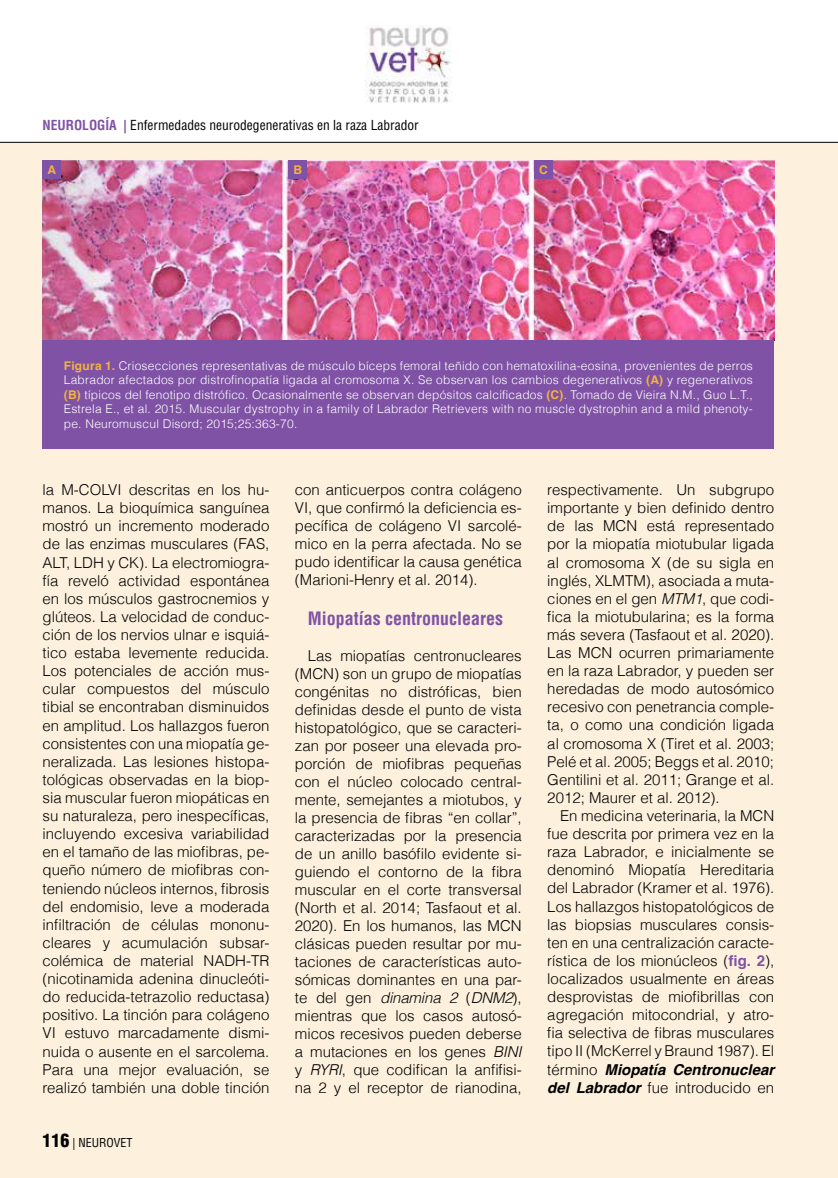
<style>
.page{position:relative;width:838px;height:1178px;background:#fff}
.page>*{position:absolute;margin:0;border:0;box-sizing:border-box;transform-origin:0 0}
.t1{font:700 condensed 18px "Helvetica";color:#7f52a5}
.t2{font:300 15px/18.1px "Helvetica";color:#000;text-align:justify}
.t3{font:condensed 13.5px "Helvetica";color:#000}
.t4{font:300 12px/14.4px "Helvetica";letter-spacing:.02em;color:#fff;text-align:justify}
.t5{font:condensed 12px "Helvetica";color:#000}
.t6{font:700 12px "Helvetica";color:#f4b33f}
.s1{font-weight:700;color:#7f52a5}
.s2{font-weight:700;color:#f4b33f}
.s3{font-style:italic}
.s4{font-weight:900;font-size:18px}
.s5{font-weight:700;font-style:italic}
</style>
<div class="page">
<div style="left:0;top:142px;width:838px;height:1036px;background:#fdf0dd"></div>
<img style="left:365px;top:26px;width:86px;height:77px">
<hr style="left:0;top:142px;width:838px;height:1px;background:#000">
<img style="left:43px;top:160px;width:731px;height:180px">
<div style="left:43px;top:160px;width:18px;height:18px;background:#7f52a5"></div>
<div style="left:289px;top:160px;width:18px;height:18px;background:#7f52a5"></div>
<div style="left:534px;top:160px;width:18px;height:18px;background:#7f52a5"></div>
<div style="left:43px;top:340px;width:731px;height:108px;background:#7f52a5"></div>
<p class="t3" style="left:43px;top:116px;width:377px"><span class="s1">NEUROLOGÍA |</span> Enfermedades neurodegenerativas en la raza Labrador</p>
<p class="t6" style="left:47px;top:160px;width:10px">A</p>
<p class="t6" style="left:293px;top:160px;width:10px">B</p>
<p class="t6" style="left:539px;top:160px;width:10px">C</p>
<p class="t4" style="left:64px;top:358px;width:690px"><span class="s2">Figura 1.</span> Criosecciones representativas de músculo bíceps femoral teñido con hematoxilina-eosina, provenientes de perros Labrador afectados por distrofinopatía ligada al cromosoma X. Se observan los cambios degenerativos <span class="s2">(A)</span> y regenerativos <span class="s2">(B)</span> típicos del fenotipo distrófico. Ocasionalmente se observan depósitos calcificados <span class="s2">(C)</span>. Tomado de Vieira N.M., Guo L.T., Estrela E., et al. 2015. Muscular dystrophy in a family of Labrador Retrievers with no muscle dystrophin and a mild phenoty&shy;pe. Neuromuscul Disord; 2015;25:363-70.</p>
<p class="t2" style="left:43px;top:480px;width:228px">la M-COLVI descritas en los hu&shy;manos. La bioquímica sanguínea mostró un incremento moderado de las enzimas musculares (FAS, ALT, LDH y CK). La electromiogra&shy;fía reveló actividad espontánea en los músculos gastrocnemios y glúteos. La velocidad de conduc&shy;ción de los nervios ulnar e isquiá&shy;tico estaba levemente reducida.<br>Los potenciales de acción mus&shy;cular compuestos del músculo tibial se encontraban disminuidos en amplitud. Los hallazgos fueron consistentes con una miopatía ge&shy;neralizada. Las lesiones histopa&shy;tológicas observadas en la biop&shy;sia muscular fueron miopáticas en su naturaleza, pero inespecíficas, incluyendo excesiva variabilidad en el tamaño de las miofibras, pe&shy;queño número de miofibras con&shy;teniendo núcleos internos, fibrosis del endomisio, leve a moderada infiltración de células mononu&shy;cleares y acumulación subsar&shy;colémica de material NADH-TR (nicotinamida adenina dinucleóti&shy;do reducida-tetrazolio reductasa) positivo. La tinción para colágeno VI estuvo marcadamente dismi&shy;nuida o ausente en el sarcolema.<br>Para una mejor evaluación, se realizó también una doble tinción</p>
<p class="t2" style="left:295px;top:480px;width:228px">con anticuerpos contra colágeno VI, que confirmó la deficiencia es&shy;pecífica de colágeno VI sarcolé&shy;mico en la perra afectada. No se pudo identificar la causa genética (Marioni-Henry et al. 2014).</p>
<p class="t1" style="left:308px;top:607px;width:197px">Miopatías centronucleares</p>
<p class="t2" style="left:295px;top:646px;width:228px;text-indent:13px">Las miopatías centronucleares (MCN) son un grupo de miopatías congénitas no distróficas, bien definidas desde el punto de vista histopatológico, que se caracteri&shy;zan por poseer una elevada pro&shy;porción de miofibras pequeñas con el núcleo colocado central&shy;mente, semejantes a miotubos, y la presencia de fibras “en collar”, caracterizadas por la presencia de un anillo basófilo evidente si&shy;guiendo el contorno de la fibra muscular en el corte transversal (North et al. 2014; Tasfaout et al.<br>2020). En los humanos, las MCN clásicas pueden resultar por mu&shy;taciones de características auto&shy;sómicas dominantes en una par&shy;te del gen <span class="s3">dinamina 2</span> (<span class="s3">DNM2</span>), mientras que los casos autosó&shy;micos recesivos pueden deberse a mutaciones en los genes <span class="s3">BINI </span>y <span class="s3">RYRI</span>, que codifican la anfifisi&shy;na 2 y el receptor de rianodina,</p>
<p class="t5" style="left:43px;top:1135px;width:92px"><span class="s4">116</span> | NEUROVET</p>
<p class="t2" style="left:547px;top:480px;width:228px">respectivamente. Un subgrupo importante y bien definido dentro de las MCN está representado por la miopatía miotubular ligada al cromosoma X (de su sigla en inglés, XLMTM), asociada a muta&shy;ciones en el gen <span class="s3">MTM1</span>, que codi&shy;fica la miotubularina; es la forma más severa (Tasfaout et al. 2020).<br>Las MCN ocurren primariamente en la raza Labrador, y pueden ser heredadas de modo autosómico recesivo con penetrancia comple&shy;ta, o como una condición ligada al cromosoma X (Tiret et al. 2003; Pelé et al. 2005; Beggs et al. 2010; Gentilini et al. 2011; Grange et al.<br>2012; Maurer et al. 2012).</p>
<p class="t2" style="left:547px;top:806px;width:228px;text-indent:13px">En medicina veterinaria, la MCN fue descrita por primera vez en la raza Labrador, e inicialmente se denominó Miopatía Hereditaria del Labrador (Kramer et al. 1976).<br>Los hallazgos histopatológicos de las biopsias musculares consis&shy;ten en una centralización caracte&shy;rística de los mionúcleos (<span class="s1">fig. 2</span>), localizados usualmente en áreas desprovistas de miofibrillas con agregación mitocondrial, y atro&shy;fia selectiva de fibras musculares tipo II (McKerrel y Braund 1987). El término <span class="s5">Miopatía Centronuclear del Labrador</span> fue introducido en</p>
</div>
